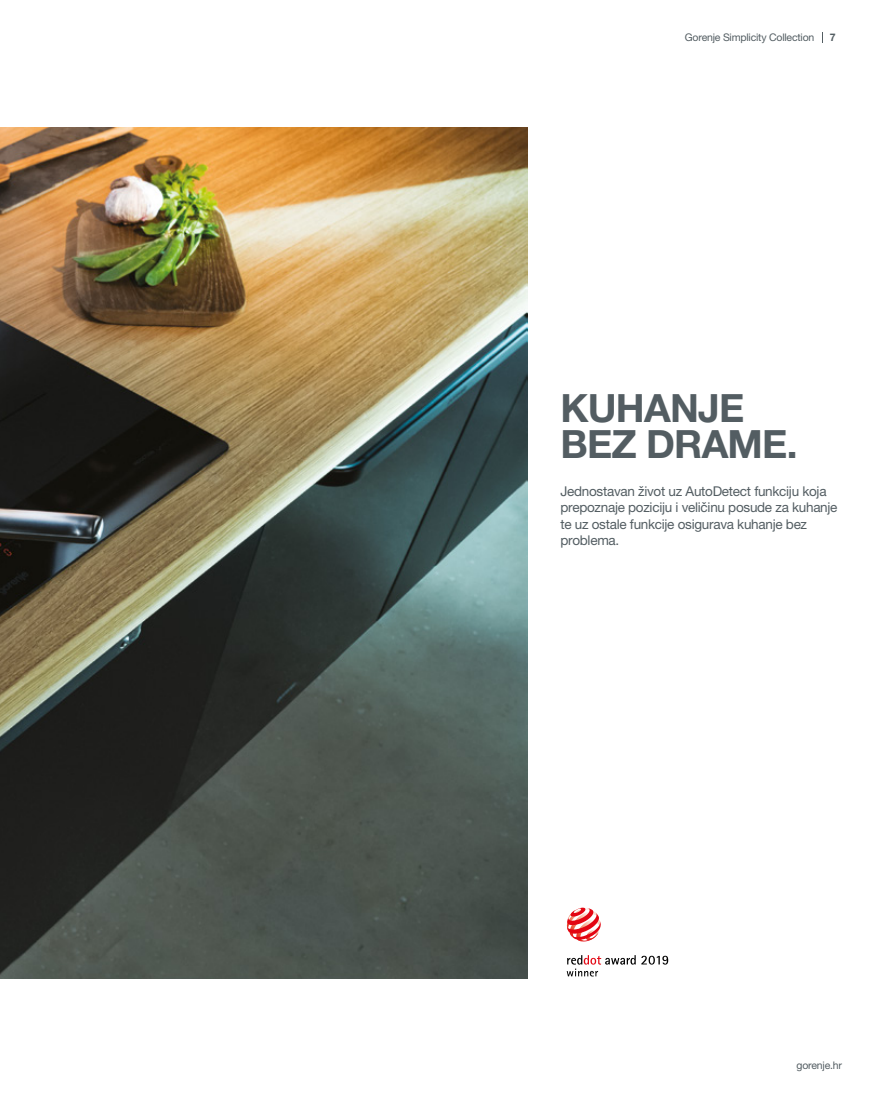
<style>
.page{position:relative;width:893px;height:1106px;background:#fff}
.page>*{position:absolute;margin:0;border:0;box-sizing:border-box;transform-origin:0 0}
.t1{font:700 39px/36px "Helvetica Neue LT Pro";letter-spacing:-.02em;color:#535d62}
.t2{font:13.5px/16.5px "Helvetica Neue LT Pro";letter-spacing:-.02em;color:#535d62}
.t3{font:10.5px "Helvetica Neue LT Pro";letter-spacing:-.02em;color:#535d62}
.t4{font:700 10.5px "Helvetica Neue LT Pro";color:#535d62}
</style>
<div class="page">
<img style="left:0;top:128px;width:527px;height:850px">
<svg style="left:567px;top:907px;width:34px;height:34px"></svg>
<svg style="left:567px;top:955px;width:101px;height:21px"></svg>
<p class="t3" style="left:685px;top:31px;width:131px">Gorenje Simplicity Collection</p>
<p class="t4" style="left:830px;top:31px;width:7px">7</p>
<h1 class="t1" style="left:560px;top:389px;width:239px">KUHANJE<br>BEZ DRAME.</h1>
<p class="t2" style="left:560px;top:482px;width:279px">Jednostavan život uz AutoDetect funkciju koja prepoznaje poziciju i veličinu posude za kuhanje te uz ostale funkcije osigurava kuhanje bez problema.</p>
<p class="t3" style="left:797px;top:1058px;width:47px">gorenje.hr</p>
</div>
